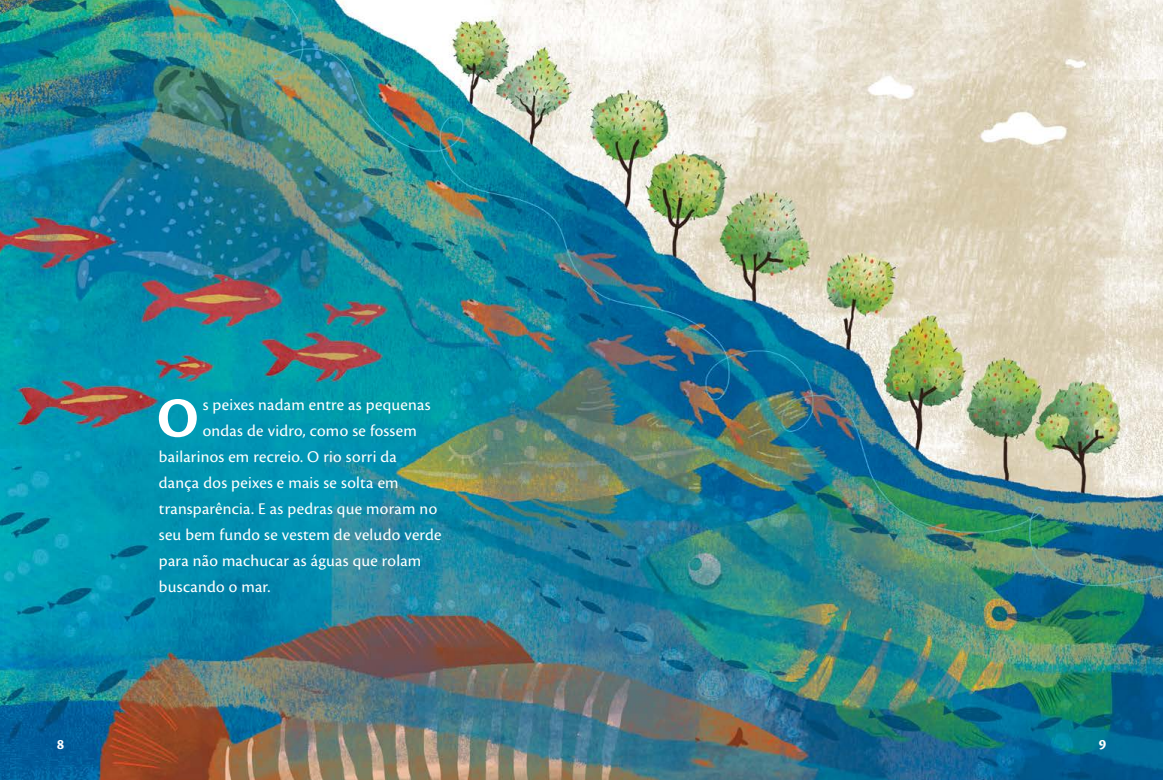
<style>
.page{position:relative;width:1163px;height:780px;background:#fff}
.page>*{position:absolute;margin:0;border:0;box-sizing:border-box;transform-origin:0 0}
.t1{font:700 58.4px "Cronos Pro";color:#fff}
.t2{font:17px "Cronos Pro";letter-spacing:.015em;color:#fff}
.t3{font:700 15px "Cronos Pro";color:#fff}
</style>
<div class="page">
<img style="left:0;top:0;width:1162px;height:780px">
<h1 class="t1" style="left:157px;top:384px;width:43px">O</h1>
<p class="t2" style="left:203px;top:395px;width:229px">s peixes nadam entre as pequenas</p>
<p class="t2" style="left:203px;top:421px;width:215px">ondas de vidro, como se fossem</p>
<p class="t2" style="left:159px;top:447px;width:239px">bailarinos em recreio. O rio sorri da</p>
<p class="t2" style="left:159px;top:473px;width:241px">dança dos peixes e mais se solta em</p>
<p class="t2" style="left:159px;top:499px;width:280px">transparência. E as pedras que moram no</p>
<p class="t2" style="left:159px;top:525px;width:284px">seu bem fundo se vestem de veludo verde</p>
<p class="t2" style="left:159px;top:551px;width:264px">para não machucar as águas que rolam</p>
<p class="t2" style="left:159px;top:577px;width:113px">buscando o mar.</p>
<p class="t3" style="left:57px;top:735px;width:9px">8</p>
<p class="t3" style="left:1098px;top:735px;width:9px">9</p>
</div>
